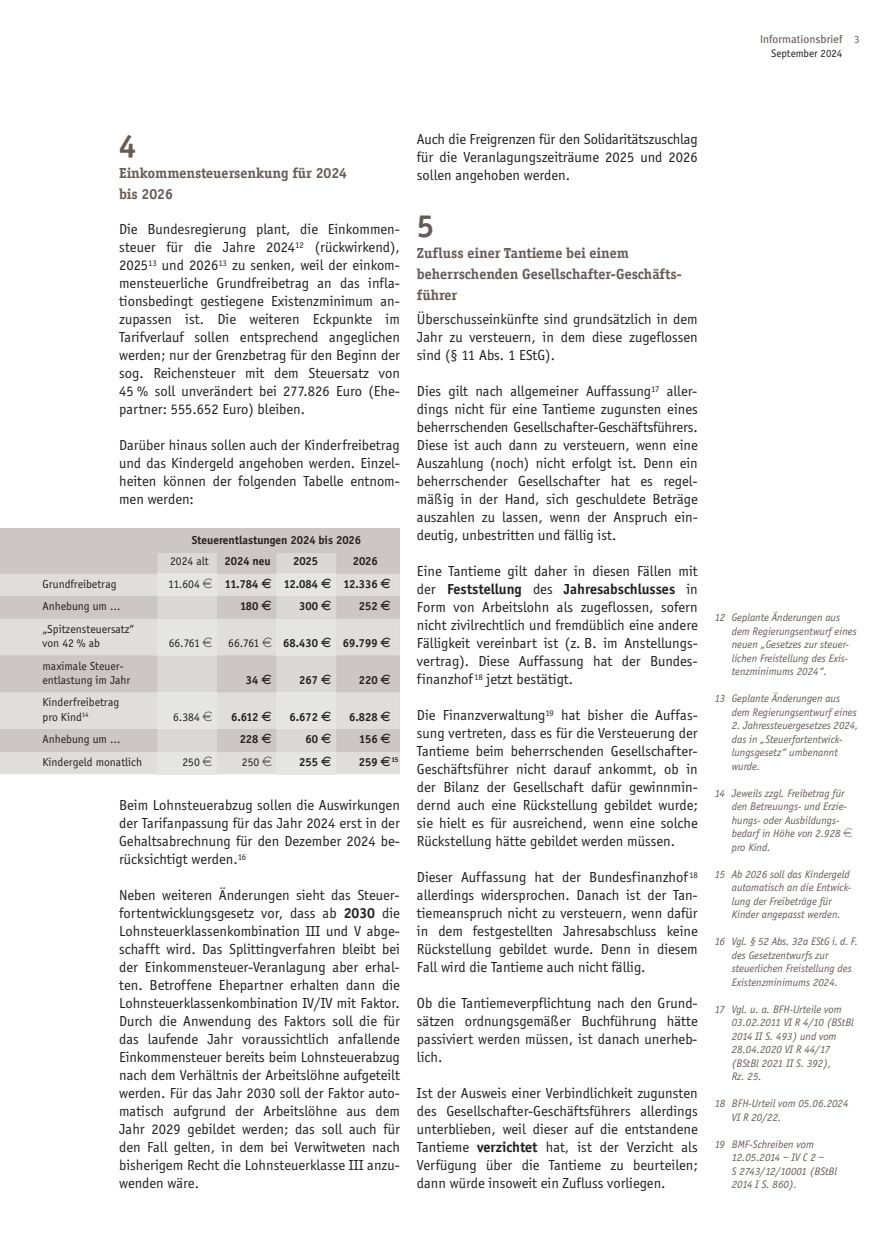
<style>
.page{position:relative;width:885px;height:1259px;background:#fff}
.page>*{position:absolute;margin:0;border:0;box-sizing:border-box;transform-origin:0 0}
.t1{font:700 33px "Officina Serif";color:#665c55}
.t2{font:15px/18px "Officina Sans";color:#231f20;text-align:justify}
.t3{font:700 15px/21px "Officina Serif";color:#665c55}
.t4{font:12px/14.2px "Officina Sans";color:#231f20}
.t5{font:700 12px "Officina Sans";color:#231f20}
.t6{font:italic 11.25px/13.5px "Officina Sans";color:#665c55}
.t7{font:11.25px "Meta Plus";color:#665c55}
.t8{font:11.25px "Officina Sans";color:#231f20}
.s1{font-family:"Officina Sans"}
.s2{font-weight:400}
.s3{font-family:"Eurofont";font-weight:400}
.s4{font-family:"Eurofont"}
.s5{font-weight:700}
.s6{font-family:"Eurofont";font-style:normal}
</style>
<div class="page">
<div style="left:0;top:529px;width:400px;height:245px;background:#ccc7c5"></div>
<svg style="left:0;top:553px;width:400px;height:221px"></svg>
<div style="left:157px;top:574px;width:60px;height:22px;background:#e5e5e3"></div>
<div style="left:157px;top:752px;width:60px;height:22px;background:#e5e5e3"></div>
<div style="left:157px;top:619px;width:60px;height:36px;background:#e5e5e3"></div>
<div style="left:157px;top:692px;width:60px;height:37px;background:#e5e5e3"></div>
<p class="t7" style="left:760px;top:32px;width:101px">Informationsbrief <span class="s1">3</span></p>
<p class="t8" style="left:771px;top:49px;width:73px">September 2024</p>
<h1 class="t1" style="left:119px;top:133px;width:19px">4</h1>
<p class="t3" style="left:119px;top:163px;width:229px">Einkommensteuersenkung für 2024 bis 2026</p>
<p class="t2" style="left:119px;top:221px;width:282px">Die Bundesregierung plant, die Einkommen&shy;steuer für die Jahre 2024<sup>12</sup> (rückwirkend), 2025<sup>13</sup> und 2026<sup>13</sup> zu senken, weil der einkom&shy;mensteuerliche Grundfreibetrag an das infla&shy;tionsbedingt gestiegene Existenzminimum an&shy;zupassen ist. Die weiteren Eckpunkte im Tarifverlauf sollen entsprechend angeglichen werden; nur der Grenzbetrag für den Beginn der sog. Reichensteuer mit dem Steuersatz von 45 % soll unverändert bei 277.826 Euro (Ehe&shy;partner: 555.652 Euro) bleiben.</p>
<p class="t2" style="left:119px;top:437px;width:282px">Darüber hinaus sollen auch der Kinderfreibetrag und das Kindergeld angehoben werden. Einzel&shy;heiten können der folgenden Tabelle entnom&shy;men werden:</p>
<p class="t5" style="left:192px;top:535px;width:171px">Steuerentlastungen 2024 bis 2026</p>
<p class="t4" style="left:170px;top:555px;width:40px">2024 alt</p>
<p class="t5" style="left:224px;top:556px;width:48px">2024 neu</p>
<p class="t5" style="left:293px;top:556px;width:27px">2025</p>
<p class="t5" style="left:353px;top:556px;width:27px">2026</p>
<p class="t4" style="left:43px;top:577px;width:75px">Grundfreibetrag</p>
<p class="t5" style="left:168px;top:579px;width:225px"><span class="s2">11.604</span> <span class="s3">E</span> 11.784 <span class="s3">I</span> 12.084 <span class="s3">I</span> 12.336 <span class="s3">I</span></p>
<p class="t4" style="left:43px;top:600px;width:79px">Anhebung um …</p>
<p class="t5" style="left:240px;top:601px;width:34px">180 <span class="s3">I</span></p>
<p class="t5" style="left:299px;top:601px;width:34px">300 <span class="s3">I</span></p>
<p class="t5" style="left:359px;top:601px;width:34px">252 <span class="s3">I</span></p>
<p class="t4" style="left:43px;top:622px;width:93px">„Spitzensteuersatz“ von 42 % ab</p>
<p class="t4" style="left:169px;top:637px;width:46px">66.761 <span class="s4">E</span></p>
<p class="t5" style="left:228px;top:638px;width:165px"><span class="s2">66.761</span> <span class="s3">E</span> 68.430 <span class="s3">I</span> 69.799 <span class="s3">I</span></p>
<p class="t4" style="left:43px;top:659px;width:89px">maximale Steuer&shy;entlastung im Jahr</p>
<p class="t4" style="left:43px;top:696px;width:78px">Kinderfreibetrag pro Kind<sup>14</sup></p>
<p class="t5" style="left:246px;top:675px;width:28px">34 <span class="s3">I</span></p>
<p class="t5" style="left:299px;top:675px;width:34px">267 <span class="s3">I</span></p>
<p class="t5" style="left:359px;top:675px;width:34px">220 <span class="s3">I</span></p>
<p class="t4" style="left:173px;top:710px;width:41px">6.384 <span class="s4">E</span></p>
<p class="t5" style="left:231px;top:712px;width:43px">6.612 <span class="s3">I</span></p>
<p class="t5" style="left:289px;top:712px;width:44px">6.672 <span class="s3">I</span></p>
<p class="t5" style="left:349px;top:712px;width:44px">6.828 <span class="s3">I</span></p>
<p class="t4" style="left:43px;top:733px;width:79px">Anhebung um …</p>
<p class="t5" style="left:240px;top:734px;width:34px">228 <span class="s3">I</span></p>
<p class="t5" style="left:305px;top:734px;width:28px">60 <span class="s3">I</span></p>
<p class="t5" style="left:359px;top:734px;width:34px">156 <span class="s3">I</span></p>
<p class="t4" style="left:43px;top:755px;width:101px">Kindergeld monatlich</p>
<p class="t4" style="left:182px;top:755px;width:32px">250 <span class="s4">E</span></p>
<p class="t4" style="left:242px;top:755px;width:32px">250 <span class="s4">E</span></p>
<p class="t5" style="left:299px;top:757px;width:34px">255 <span class="s3">I</span></p>
<p class="t5" style="left:359px;top:757px;width:41px">259 <span class="s3">I</span><sup>15</sup></p>
<p class="t2" style="left:119px;top:797px;width:282px">Beim Lohnsteuerabzug sollen die Auswirkungen der Tarifanpassung für das Jahr 2024 erst in der Gehaltsabrechnung für den Dezember 2024 be&shy;rücksichtigt werden.<sup>16</sup></p>
<p class="t2" style="left:119px;top:887px;width:282px">Neben weiteren Änderungen sieht das Steuer&shy;fortentwicklungsgesetz vor, dass ab <span class="s5">2030</span> die Lohnsteuerklassenkombination III und V abge&shy;schafft wird. Das Splittingverfahren bleibt bei der Einkommensteuer-Veranlagung aber erhal&shy;ten. Betroffene Ehepartner erhalten dann die Lohnsteuerklassenkombination IV/IV mit Faktor.<br>Durch die Anwendung des Faktors soll die für das laufende Jahr voraussichtlich anfallende Einkommensteuer bereits beim Lohnsteuerabzug nach dem Verhältnis der Arbeitslöhne aufgeteilt werden. Für das Jahr 2030 soll der Faktor auto&shy;matisch aufgrund der Arbeitslöhne aus dem Jahr 2029 gebildet werden; das soll auch für den Fall gelten, in dem bei Verwitweten nach bisherigem Recht die Lohnsteuerklasse III anzu&shy;wenden wäre.</p>
<p class="t2" style="left:417px;top:131px;width:282px">Auch die Freigrenzen für den Solidaritätszuschlag für die Veranlagungszeiträume 2025 und 2026 sollen angehoben werden.</p>
<h1 class="t1" style="left:417px;top:213px;width:19px">5</h1>
<p class="t3" style="left:417px;top:244px;width:266px">Zufluss einer Tantieme bei einem beherrschenden Gesellschafter-Geschäfts&shy;führer</p>
<p class="t2" style="left:417px;top:311px;width:282px">Überschusseinkünfte sind grundsätzlich in dem Jahr zu versteuern, in dem diese zugeflossen sind (§ 11 Abs. 1 EStG).</p>
<p class="t2" style="left:417px;top:383px;width:282px">Dies gilt nach allgemeiner Auffassung<sup>17</sup> aller&shy;dings nicht für eine Tantieme zugunsten eines beherrschenden Gesellschafter-Geschäftsführers.<br>Diese ist auch dann zu versteuern, wenn eine Auszahlung (noch) nicht erfolgt ist. Denn ein beherrschender Gesellschafter hat es regel&shy;mäßig in der Hand, sich geschuldete Beträge auszahlen zu lassen, wenn der Anspruch ein&shy;deutig, unbestritten und fällig ist.</p>
<p class="t2" style="left:417px;top:563px;width:282px">Eine Tantieme gilt daher in diesen Fällen mit der <span class="s5">Feststellung</span> des <span class="s5">Jahresabschlusses</span> in Form von Arbeitslohn als zugeflossen, sofern nicht zivilrechtlich und fremdüblich eine andere Fälligkeit vereinbart ist (z. B. im Anstellungs&shy;vertrag). Diese Auffassung hat der Bundes&shy;finanzhof <sup>18</sup> jetzt bestätigt.</p>
<p class="t2" style="left:417px;top:707px;width:282px">Die Finanzverwaltung<sup>19</sup> hat bisher die Auffas&shy;sung vertreten, dass es für die Versteuerung der Tantieme beim beherrschenden Gesellschafter-Geschäftsführer nicht darauf ankommt, ob in der Bilanz der Gesellschaft dafür gewinnmin&shy;dernd auch eine Rückstellung gebildet wurde; sie hielt es für ausreichend, wenn eine solche Rückstellung hätte gebildet werden müssen.</p>
<p class="t2" style="left:417px;top:869px;width:282px">Dieser Auffassung hat der Bundesfinanzhof <sup>18 </sup>allerdings widersprochen. Danach ist der Tan&shy;tiemeanspruch nicht zu versteuern, wenn dafür in dem festgestellten Jahresabschluss keine Rückstellung gebildet wurde. Denn in diesem Fall wird die Tantieme auch nicht fällig.</p>
<p class="t2" style="left:417px;top:995px;width:282px">Ob die Tantiemeverpflichtung nach den Grund&shy;sätzen ordnungsgemäßer Buchführung hätte passiviert werden müssen, ist danach unerheb&shy;lich.</p>
<p class="t2" style="left:417px;top:1085px;width:282px">Ist der Ausweis einer Verbindlichkeit zugunsten des Gesellschafter-Geschäftsführers allerdings unterblieben, weil dieser auf die entstandene Tantieme <span class="s5">verzichtet</span> hat, ist der Verzicht als Verfügung über die Tantieme zu beurteilen; dann würde insoweit ein Zufluss vorliegen.</p>
<p class="t6" style="left:731px;top:611px;width:126px;text-indent:-17px">12 Geplante Änderungen aus dem Regierungsentwurf eines neuen „Gesetzes zur steuer&shy;lichen Freistellung des Exis&shy;tenzminimums 2024“.</p>
<p class="t6" style="left:731px;top:692px;width:126px;text-indent:-17px">13 Geplante Änderungen aus dem Regierungsentwurf eines</p>
<p class="t6" style="left:731px;top:719px;width:128px">2. Jahressteuergesetzes 2024, das in „Steuerfortentwick&shy;lungsgesetz“ umbenannt wurde.</p>
<p class="t6" style="left:731px;top:787px;width:122px;text-indent:-17px">14 Jeweils zzgl. Freibetrag für den Betreuungs- und Erzie&shy;hungs- oder Ausbildungs&shy;bedarf in Höhe von 2.928 <span class="s6">E </span>pro Kind.</p>
<p class="t6" style="left:731px;top:868px;width:121px;text-indent:-17px">15 Ab 2026 soll das Kindergeld automatisch an die Entwick&shy;lung der Freibeträge für<br>Kinder angepasst werden.</p>
<p class="t6" style="left:731px;top:935px;width:128px;text-indent:-17px">16 Vgl. § 52 Abs. 32a EStG i. d. F. des Gesetzentwurfs zur steuerlichen Freistellung des<br>Existenzminimums 2024.</p>
<p class="t6" style="left:731px;top:1003px;width:123px;text-indent:-17px">17 Vgl. u. a. BFH-Urteile vom<br>03.02.2011 VI R 4/10 (BStBl<br>2014 II S. 493) und vom<br>28.04.2020 VI R 44/17 (BStBl 2021 II S. 392),<br>Rz. 25.</p>
<p class="t6" style="left:731px;top:1097px;width:118px;text-indent:-17px">18 BFH-Urteil vom 05.06.2024<br>VI R 20/22.</p>
<p class="t6" style="left:731px;top:1138px;width:107px;text-indent:-17px">19 BMF-Schreiben vom<br>12.05.2014 – IV C 2 –<br>S 2743/12/10001 (BStBl<br>2014 I S. 860).</p>
</div>
